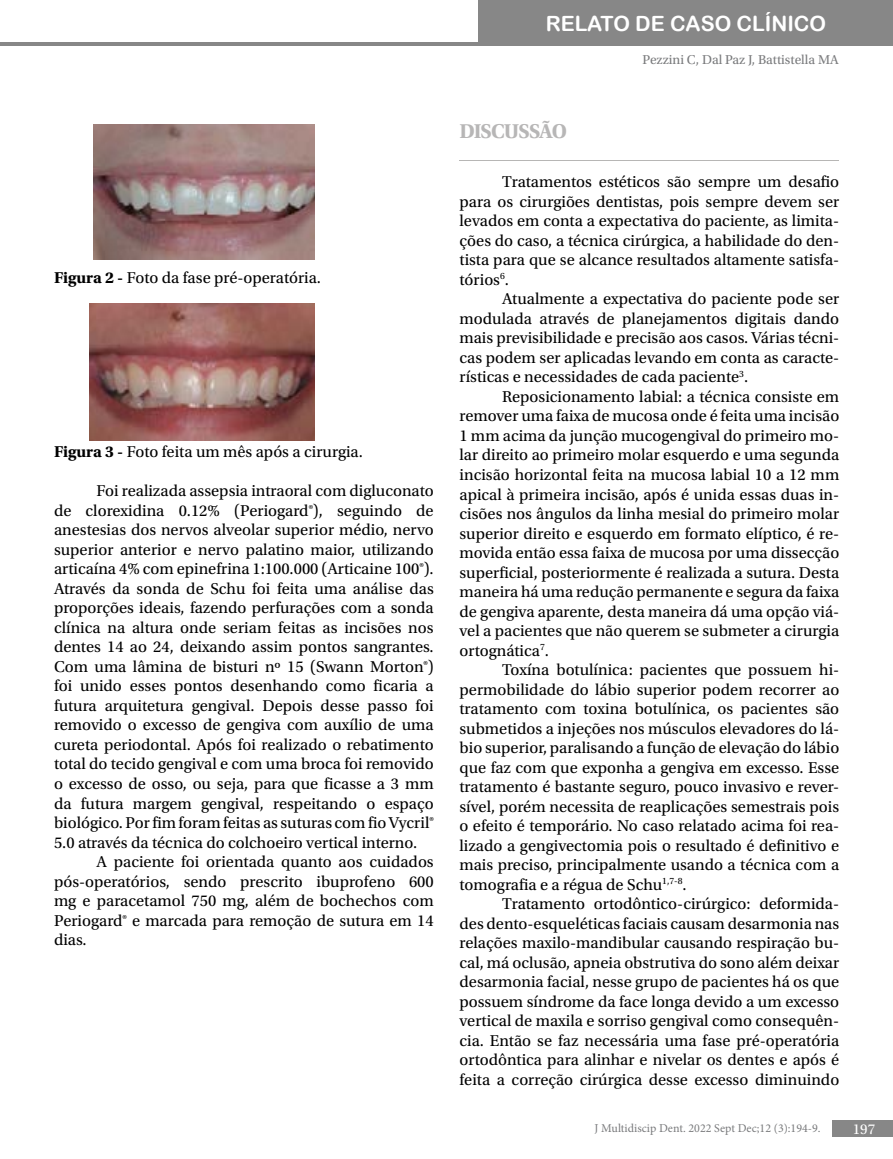
<style>
.page{position:relative;width:893px;height:1159px;background:#fff}
.page>*{position:absolute;margin:0;border:0;box-sizing:border-box;transform-origin:0 0}
.t1{font:21px "Arial Rounded MT Bold";color:#fff}
.t2{font:700 21px "Utopia Std";letter-spacing:-.05em;color:#b7b6b6}
.t3{font:16.5px/19.5px "Utopia Std";color:#000;text-align:justify}
.t4{font:15px "Utopia Std";color:#fff}
.t5{font:13.5px "Utopia Std";color:#797a7c}
.t6{font:12px "Minion Pro";color:#797a7c}
.s1{font-weight:700}
</style>
<div class="page">
<div style="left:833px;top:1120px;width:60px;height:17px;background:#878787"></div>
<hr style="left:0;top:42px;width:893px;height:4px;background:#878787">
<hr style="left:460px;top:160px;width:379px;height:1px;background:#b7b6b5">
<img style="left:94px;top:124px;width:220px;height:135px">
<img style="left:89px;top:304px;width:225px;height:136px">
<div style="left:478px;top:0;width:415px;height:46px;background:#878787"></div>
<p class="t3" style="left:54px;top:268px;width:268px"><span class="s1">Figura 2 -</span> Foto da fase pré-operatória.</p>
<p class="t3" style="left:54px;top:442px;width:310px"><span class="s1">Figura 3 -</span> Foto feita um mês após a cirurgia.</p>
<p class="t3" style="left:54px;top:481px;width:381px;text-indent:43px">Foi realizada assepsia intraoral com digluconato de clorexidina 0.12% (Periogard®), seguindo de anestesias dos nervos alveolar superior médio, nervo superior anterior e nervo palatino maior, utilizando articaína 4% com epinefrina 1:100.000 (Articaine 100®).<br>Através da sonda de Schu foi feita uma análise das proporções ideais, fazendo perfurações com a sonda clínica na altura onde seriam feitas as incisões nos dentes 14 ao 24, deixando assim pontos sangrantes.<br>Com uma lâmina de bisturi nº 15 (Swann Morton®) foi unido esses pontos desenhando como ficaria a futura arquitetura gengival. Depois desse passo foi removido o excesso de gengiva com auxílio de uma cureta periodontal. Após foi realizado o rebatimento total do tecido gengival e com uma broca foi removido o excesso de osso, ou seja, para que ficasse a 3 mm da futura margem gengival, respeitando o espaço biológico. Por fim foram feitas as suturas com fio Vycril® 5.0 através da técnica do colchoeiro vertical interno.</p>
<p class="t3" style="left:54px;top:852px;width:381px;text-indent:43px">A paciente foi orientada quanto aos cuidados pós-operatórios, sendo prescrito ibuprofeno 600 mg e paracetamol 750 mg, além de bochechos com Periogard® e marcada para remoção de sutura em 14 dias.</p>
<p class="t1" style="left:546px;top:11px;width:282px">RELATO DE CASO CLÍNICO</p>
<p class="t2" style="left:460px;top:119px;width:109px">DISCUSSÃO</p>
<p class="t5" style="left:642px;top:52px;width:198px">Pezzini C, Dal Paz J, Battistella MA</p>
<p class="t3" style="left:460px;top:172px;width:381px;text-indent:43px">Tratamentos estéticos são sempre um desafio para os cirurgiões dentistas, pois sempre devem ser levados em conta a expectativa do paciente, as limita&shy;ções do caso, a técnica cirúrgica, a habilidade do den&shy;tista para que se alcance resultados altamente satisfa&shy;tórios<sup>6</sup>.</p>
<p class="t3" style="left:460px;top:289px;width:381px;text-indent:43px">Atualmente a expectativa do paciente pode ser modulada através de planejamentos digitais dando mais previsibilidade e precisão aos casos. Várias técni&shy;cas podem ser aplicadas levando em conta as caracte&shy;rísticas e necessidades de cada paciente<sup>3</sup>.</p>
<p class="t3" style="left:460px;top:387px;width:381px;text-indent:43px">Reposicionamento labial: a técnica consiste em remover uma faixa de mucosa onde é feita uma incisão 1 mm acima da junção mucogengival do primeiro mo&shy;lar direito ao primeiro molar esquerdo e uma segunda incisão horizontal feita na mucosa labial 10 a 12 mm apical à primeira incisão, após é unida essas duas in&shy;cisões nos ângulos da linha mesial do primeiro molar superior direito e esquerdo em formato elíptico, é re&shy;movida então essa faixa de mucosa por uma dissecção superficial, posteriormente é realizada a sutura. Desta maneira há uma redução permanente e segura da faixa de gengiva aparente, desta maneira dá uma opção viá&shy;vel a pacientes que não querem se submeter a cirurgia ortognática<sup>7</sup>.</p>
<p class="t3" style="left:460px;top:660px;width:381px;text-indent:43px">Toxína botulínica: pacientes que possuem hi&shy;permobilidade do lábio superior podem recorrer ao tratamento com toxina botulínica, os pacientes são submetidos a injeções nos músculos elevadores do lá&shy;bio superior, paralisando a função de elevação do lábio que faz com que exponha a gengiva em excesso. Esse tratamento é bastante seguro, pouco invasivo e rever&shy;sível, porém necessita de reaplicações semestrais pois o efeito é temporário. No caso relatado acima foi rea&shy;lizado a gengivectomia pois o resultado é definitivo e mais preciso, principalmente usando a técnica com a tomografia e a régua de Schu<sup>1,7-8</sup>.</p>
<p class="t3" style="left:460px;top:894px;width:381px;text-indent:43px">Tratamento ortodôntico-cirúrgico: deformida&shy;des dento-esqueléticas faciais causam desarmonia nas relações maxilo-mandibular causando respiração bu&shy;cal, má oclusão, apneia obstrutiva do sono além deixar desarmonia facial, nesse grupo de pacientes há os que possuem síndrome da face longa devido a um excesso vertical de maxila e sorriso gengival como consequên&shy;cia. Então se faz necessária uma fase pré-operatória ortodôntica para alinhar e nivelar os dentes e após é feita a correção cirúrgica desse excesso diminuindo</p>
<p class="t6" style="left:595px;top:1119px;width:228px">J Multidiscip Dent. 2022 Sept Dec;12 (3):194-9.</p>
<p class="t4" style="left:853px;top:1121px;width:24px">197</p>
</div>
